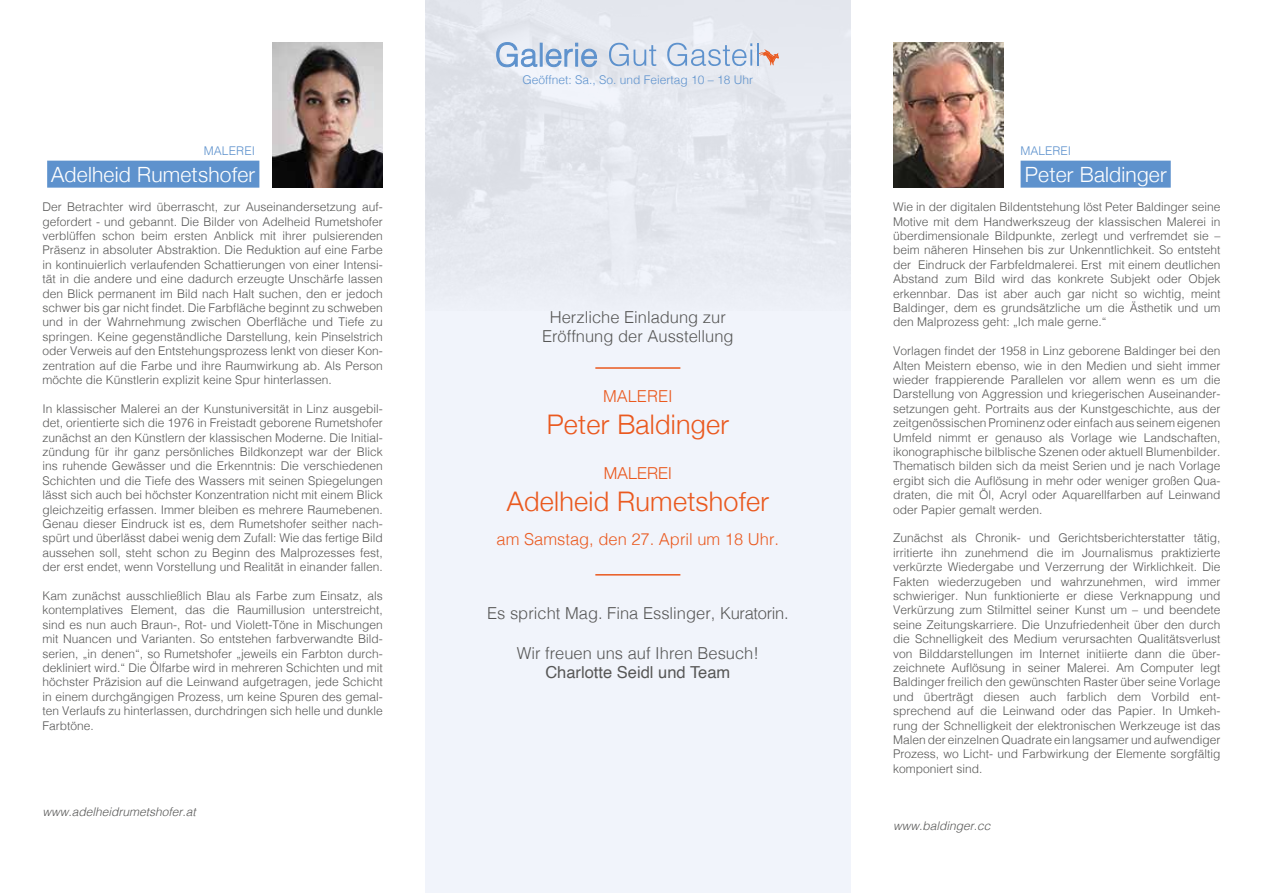
<style>
.page{position:relative;width:1263px;height:893px;background:#fff}
.page>*{position:absolute;margin:0;border:0;box-sizing:border-box;transform-origin:0 0}
.t1{font:300 27px "Helvetica Neue";letter-spacing:.01em;color:#ea591f}
.t2{font:300 21px "Helvetica Neue";letter-spacing:.01em;color:#fff}
.t3{font:300 16.5px/19.8px "Helvetica";color:#575756;text-align:center}
.t4{font:300 16.5px "Helvetica";color:#ea591f}
.t5{font:16.5px "Helvetica";color:#575756}
.t6{font:300 16.5px "Helvetica Neue";letter-spacing:.01em;color:#ea591f}
.t7{font:300 12px/14.4px "Helvetica";color:#575756;text-align:justify}
.t8{font:300 12px "Helvetica";color:#5e92cd}
.t9{font:italic 300 12px "Helvetica";color:#575756}
</style>
<div class="page">
<div style="left:425px;top:0;width:425px;height:893px;background:#f1f4fb"></div>
<div style="left:47px;top:161px;width:212px;height:27px;background:#5e92cd"></div>
<div style="left:1020px;top:161px;width:151px;height:27px;background:#5e92cd"></div>
<img style="left:893px;top:43px;width:110px;height:144px">
<img style="left:272px;top:43px;width:111px;height:144px">
<svg style="left:759px;top:49px;width:20px;height:16px"></svg>
<svg style="left:609px;top:43px;width:47px;height:23px"></svg>
<svg style="left:667px;top:43px;width:85px;height:23px"></svg>
<hr style="left:757px;top:43px;width:2px;height:23px;background:#5e92cd">
<svg style="left:497px;top:42px;width:100px;height:25px"></svg>
<hr style="left:595px;top:367px;width:85px;height:2px;background:#ea591f">
<hr style="left:595px;top:574px;width:85px;height:2px;background:#ea591f">
<p class="t8" style="left:204px;top:141px;width:53px">MALEREI</p>
<h2 class="t2" style="left:51px;top:158px;width:205px">Adelheid Rumetshofer</h2>
<p class="t7" style="left:43px;top:199px;width:342px">Der Betrachter wird überrascht, zur Auseinandersetzung auf&shy;gefordert - und gebannt. Die Bilder von Adelheid Rumetshofer verblüffen schon beim ersten Anblick mit ihrer pulsierenden Präsenz in absoluter Abstraktion. Die Reduktion auf eine Farbe in kontinuierlich verlaufenden Schattierungen von einer Intensi&shy;tät in die andere und eine dadurch erzeugte Unschärfe lassen den Blick permanent im Bild nach Halt suchen, den er jedoch schwer bis gar nicht findet. Die Farbfläche beginnt zu schweben und in der Wahrnehmung zwischen Oberfläche und Tiefe zu springen. Keine gegenständliche Darstellung, kein Pinselstrich oder Verweis auf den Entstehungsprozess lenkt von dieser Kon&shy;zentration auf die Farbe und ihre Raumwirkung ab. Als Person möchte die Künstlerin explizit keine Spur hinterlassen.</p>
<p class="t7" style="left:43px;top:400px;width:342px">In klassischer Malerei an der Kunstuniversität in Linz ausgebil&shy;det, orientierte sich die 1976 in Freistadt geborene Rumetshofer zunächst an den Künstlern der klassischen Moderne. Die Initial&shy;zündung für ihr ganz persönliches Bildkonzept war der Blick ins ruhende Gewässer und die Erkenntnis: Die verschiedenen Schichten und die Tiefe des Wassers mit seinen Spiegelungen lässt sich auch bei höchster Konzentration nicht mit einem Blick gleichzeitig erfassen. Immer bleiben es mehrere Raumebenen.<br>Genau dieser Eindruck ist es, dem Rumetshofer seither nach&shy;spürt und überlässt dabei wenig dem Zufall: Wie das fertige Bild aussehen soll, steht schon zu Beginn des Malprozesses fest, der erst endet, wenn Vorstellung und Realität in einander fallen.</p>
<p class="t7" style="left:43px;top:588px;width:342px">Kam zunächst ausschließlich Blau als Farbe zum Einsatz, als kontemplatives Element, das die Raumillusion unterstreicht, sind es nun auch Braun-, Rot- und Violett-Töne in Mischungen mit Nuancen und Varianten. So entstehen farbverwandte Bild&shy;serien, „in denen“, so Rumetshofer „jeweils ein Farbton durch&shy;dekliniert wird.“ Die Ölfarbe wird in mehreren Schichten und mit höchster Präzision auf die Leinwand aufgetragen, jede Schicht in einem durchgängigen Prozess, um keine Spuren des gemal&shy;ten Verlaufs zu hinterlassen, durchdringen sich helle und dunkle Farbtöne.</p>
<p class="t9" style="left:43px;top:801px;width:155px">www.adelheidrumetshofer.at</p>
<p class="t8" style="left:522px;top:70px;width:232px">Geöffnet: Sa., So. und Feiertag 10 – 18 Uhr</p>
<h3 class="t3" style="left:542px;top:306px;width:193px">Herzliche Einladung zur<br>Eröffnung der Ausstellung</h3>
<h3 class="t4" style="left:603px;top:382px;width:71px">MALEREI</h3>
<h1 class="t1" style="left:547px;top:403px;width:184px">Peter Baldinger</h1>
<h3 class="t6" style="left:604px;top:460px;width:70px">MALEREI</h3>
<h1 class="t1" style="left:507px;top:480px;width:264px">Adelheid Rumetshofer</h1>
<h3 class="t4" style="left:497px;top:525px;width:284px">am Samstag, den 27. April um 18 Uhr.</h3>
<h3 class="t3" style="left:487px;top:602px;width:303px">Es spricht Mag. Fina Esslinger, Kuratorin.</h3>
<h3 class="t3" style="left:517px;top:642px;width:244px">Wir freuen uns auf Ihren Besuch!</h3>
<h3 class="t5" style="left:545px;top:660px;width:186px">Charlotte Seidl und Team</h3>
<p class="t8" style="left:1020px;top:141px;width:52px">MALEREI</p>
<h2 class="t2" style="left:1025px;top:158px;width:143px">Peter Baldinger</h2>
<p class="t7" style="left:893px;top:199px;width:329px">Wie in der digitalen Bildentstehung löst Peter Baldinger seine Motive mit dem Handwerkszeug der klassischen Malerei in überdimensionale Bildpunkte, zerlegt und verfremdet sie – beim näheren Hinsehen bis zur Unkenntlichkeit. So entsteht der Eindruck der Farbfeldmalerei. Erst mit einem deutlichen Abstand zum Bild wird das konkrete Subjekt oder Objek erkennbar. Das ist aber auch gar nicht so wichtig, meint Baldinger, dem es grundsätzliche um die Ästhetik und um den Malprozess geht: „Ich male gerne.“</p>
<p class="t7" style="left:893px;top:343px;width:329px">Vorlagen findet der 1958 in Linz geborene Baldinger bei den Alten Meistern ebenso, wie in den Medien und sieht immer wieder frappierende Parallelen vor allem wenn es um die Darstellung von Aggression und kriegerischen Auseinander&shy;setzungen geht. Portraits aus der Kunstgeschichte, aus der zeitgenössischen Prominenz oder einfach aus seinem eigenen Umfeld nimmt er genauso als Vorlage wie Landschaften, ikonographische bilblische Szenen oder aktuell Blumenbilder.<br>Thematisch bilden sich da meist Serien und je nach Vorlage ergibt sich die Auflösung in mehr oder weniger großen Qua&shy;draten, die mit Öl, Acryl oder Aquarellfarben auf Leinwand oder Papier gemalt werden.</p>
<p class="t7" style="left:893px;top:530px;width:329px">Zunächst als Chronik- und Gerichtsberichterstatter tätig, irritierte ihn zunehmend die im Journalismus praktizierte verkürzte Wiedergabe und Verzerrung der Wirklichkeit. Die Fakten wiederzugeben und wahrzunehmen, wird immer schwieriger. Nun funktionierte er diese Verknappung und Verkürzung zum Stilmittel seiner Kunst um – und beendete seine Zeitungskarriere. Die Unzufriedenheit über den durch die Schnelligkeit des Medium verursachten Qualitätsverlust von Bilddarstellungen im Internet initiierte dann die über&shy;zeichnete Auflösung in seiner Malerei. Am Computer legt Baldinger freilich den gewünschten Raster über seine Vorlage und überträgt diesen auch farblich dem Vorbild ent&shy;sprechend auf die Leinwand oder das Papier. In Umkeh&shy;rung der Schnelligkeit der elektronischen Werkzeuge ist das Malen der einzelnen Quadrate ein langsamer und aufwendiger Prozess, wo Licht- und Farbwirkung der Elemente sorgfältig komponiert sind.</p>
<p class="t9" style="left:893px;top:816px;width:99px">www.baldinger.cc</p>
</div>
